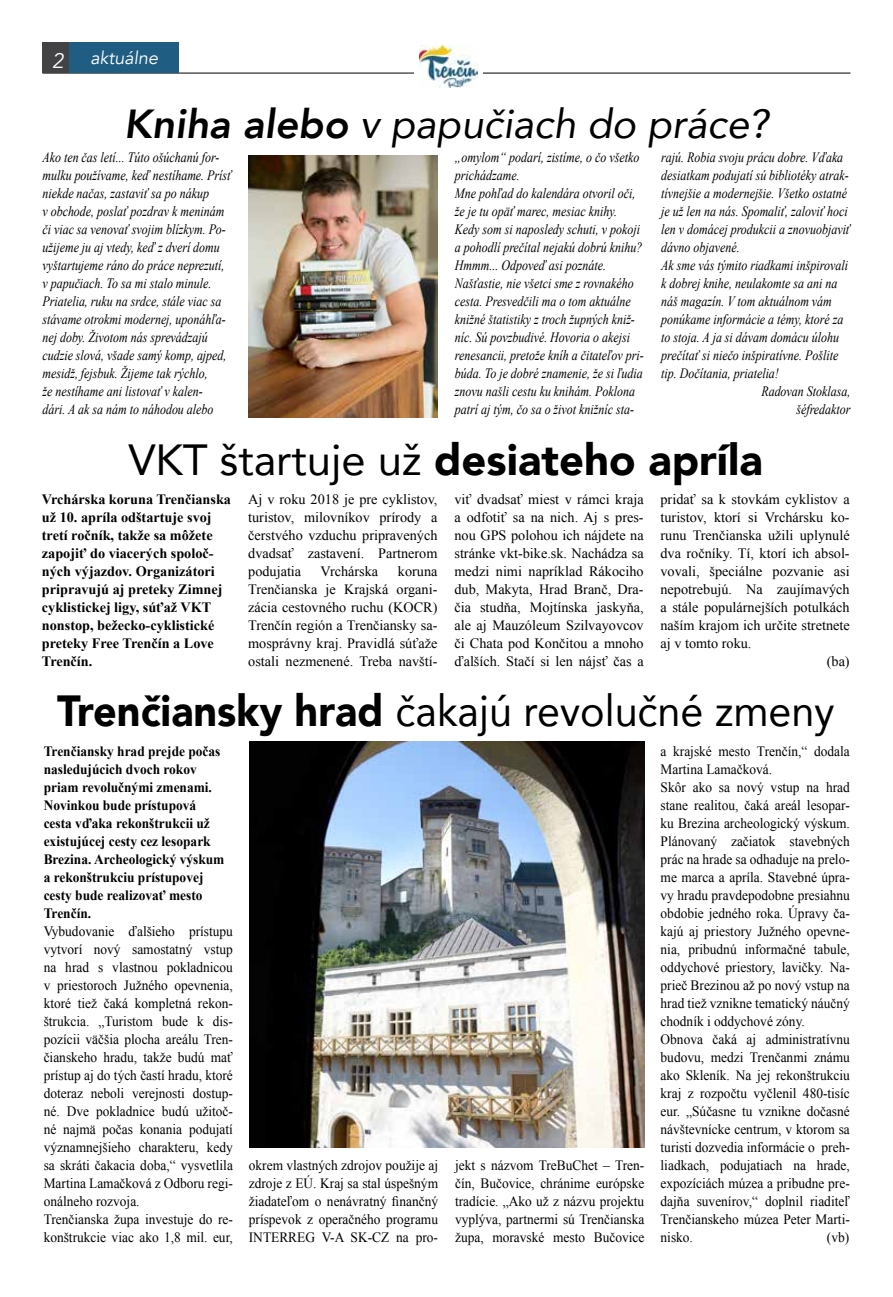
<style>
.page{position:relative;width:893px;height:1297px;background:#fff}
.page>*{position:absolute;margin:0;border:0;box-sizing:border-box;transform-origin:0 0}
.t1{font:43.5px "Avenir";color:#000;scale:.95 1}
.t2{font:900 43.5px "Avenir";color:#000}
.t3{font:italic 40.5px "Avenir";color:#000}
.t4{font:18px "Avenir";color:#fff}
.t5{font:14.25px/18px "Times New Roman";color:#000;text-align:justify;scale:.94 1}
.t6{font:italic 14.25px/18px "Times New Roman";color:#000;scale:.84 1}
.t7{font:14.25px/18px "Times New Roman";color:#000;text-align:justify}
.t8{font:700 14.25px/18px "Times New Roman";color:#000}
.t9{font:700 14.25px/18px "Times New Roman";color:#000;scale:.94 1}
.s1{font-size:21px}
.s2{font-weight:800;font-style:normal}
.s3{font-weight:400}
.s4{font-weight:900}
</style>
<div class="page">
<hr style="left:43px;top:73px;width:807px;height:1px;background:#000">
<div style="left:415px;top:43px;width:68px;height:46px;background:#fff"></div>
<img style="left:419px;top:46px;width:58px;height:41px">
<div style="left:43px;top:43px;width:52px;height:30px;background:#434345"></div>
<div style="left:69px;top:43px;width:110px;height:30px;background:#1f5e82"></div>
<img style="left:249px;top:156px;width:189px;height:261px">
<img style="left:249px;top:741px;width:395px;height:407px">
<p class="t4" style="left:52px;top:47px;width:110px"><span class="s1">2</span> aktuálne</p>
<h2 class="t3" style="left:124px;top:99px;width:646px"><span class="s2">Kniha alebo</span> v papučiach do práce?</h2>
<p class="t6" style="left:42px;top:148px;width:227px">Ako ten čas letí... Túto ošúchanú for&shy;mulku používame, keď nestíhame. Prísť niekde načas, zastaviť sa po nákup<br>v obchode, poslať pozdrav k meninám či viac sa venovať svojim blízkym. Po&shy;užijeme ju aj vtedy, keď z dverí domu vyštartujeme ráno do práce neprezutí, v papučiach. To sa mi stalo minule.<br>Priatelia, ruku na srdce, stále viac sa stávame otrokmi modernej, uponáhľa&shy;nej doby. Životom nás sprevádzajú cudzie slová, všade samý komp, ajped, mesidž, fejsbuk. Žijeme tak rýchlo,<br>že nestíhame ani listovať v kalen-<br>dári. A ak sa nám to náhodou alebo</p>
<p class="t6" style="left:455px;top:148px;width:226px">„omylom“ podarí, zistíme, o čo všetko prichádzame.<br>Mne pohľad do kalendára otvoril oči, že je tu opäť marec, mesiac knihy.<br>Kedy som si naposledy schuti, v pokoji a pohodlí prečítal nejakú dobrú knihu?<br>Hmmm... Odpoveď asi poznáte.<br>Našťastie, nie všetci sme z rovnakého cesta. Presvedčili ma o tom aktuálne knižné štatistiky z troch župných kniž&shy;níc. Sú povzbudivé. Hovoria o akejsi renesancii, pretože kníh a čitateľov pri&shy;búda. To je dobré znamenie, že si ľudia znovu našli cestu ku knihám. Poklona patrí aj tým, čo sa o život knižníc sta-</p>
<p class="t6" style="left:661px;top:148px;width:218px">rajú. Robia svoju prácu dobre. Vďaka</p>
<p class="t6" style="left:661px;top:166px;width:225px">desiatkam podujatí sú bibliotéky atrak-</p>
<p class="t6" style="left:661px;top:184px;width:223px">tívnejšie a modernejšie. Všetko ostatné</p>
<p class="t6" style="left:661px;top:202px;width:224px">je už len na nás. Spomaliť, zaloviť hoci</p>
<p class="t6" style="left:661px;top:220px;width:227px">len v domácej produkcii a znovuobjaviť</p>
<p class="t6" style="left:661px;top:238px;width:95px">dávno objavené.</p>
<p class="t6" style="left:661px;top:256px;width:224px">Ak sme vás týmito riadkami inšpirovali</p>
<p class="t6" style="left:661px;top:274px;width:211px">k dobrej knihe, neulakomte sa ani na</p>
<p class="t6" style="left:661px;top:292px;width:205px">náš magazín. V tom aktuálnom vám</p>
<p class="t6" style="left:661px;top:310px;width:218px">ponúkame informácie a témy, ktoré za</p>
<p class="t6" style="left:661px;top:328px;width:213px">to stoja. A ja si dávam domácu úlohu</p>
<p class="t6" style="left:661px;top:346px;width:212px">prečítať si niečo inšpiratívne. Pošlite</p>
<p class="t6" style="left:661px;top:364px;width:142px">tip. Dočítania, priatelia!</p>
<p class="t6" style="left:761px;top:382px;width:108px">Radovan Stoklasa,</p>
<p class="t6" style="left:796px;top:400px;width:66px">šéfredaktor</p>
<h1 class="t2" style="left:129px;top:423px;width:636px"><span class="s3">VKT štartuje už</span> desiateho apríla</h1>
<p class="t8" style="left:42px;top:490px;width:191px">Vrchárska koruna Trenčianska už 10. apríla odštartuje svoj tretí ročník, takže sa môžete zapojiť do viacerých spoloč&shy;ných výjazdov. Organizátori pripravujú aj preteky Zimnej cyklistickej ligy, súťaž VKT nonstop, bežecko-cyklistické preteky Free Trenčín a Love<br>Trenčín.</p>
<p class="t7" style="left:248px;top:490px;width:191px">Aj v roku 2018 je pre cyklistov, turistov, milovníkov prírody a čerstvého vzduchu pripravených dvadsať zastavení. Partnerom podujatia</p>
<p class="t7" style="left:248px;top:562px;width:191px;text-indent:150px">koruna Trenčianska je Krajská organi&shy;zácia cestovného ruchu (KOCR)<br>Trenčín región a Trenčiansky sa&shy;mosprávny kraj. Pravidlá súťaže ostali nezmenené. Treba navští-</p>
<p class="t7" style="left:321px;top:562px;width:59px">Vrchárska</p>
<p class="t7" style="left:454px;top:490px;width:191px">viť dvadsať miest v rámci kraja a odfotiť sa na nich. Aj s pres&shy;nou GPS polohou ich nájdete na stránke vkt-bike.sk. Nachádza sa medzi nimi napríklad Rákociho dub, Makyta, Hrad Branč, Dra&shy;čia studňa, Mojtínska jaskyňa, ale aj Mauzóleum Szilvayovcov či Chata pod Končitou a mnoho ďalších. Stačí si len nájsť čas a</p>
<p class="t7" style="left:660px;top:490px;width:191px">pridať sa k stovkám cyklistov a</p>
<p class="t7" style="left:660px;top:508px;width:191px">turistov, ktorí si Vrchársku ko-</p>
<p class="t7" style="left:660px;top:526px;width:191px">runu Trenčianska užili uplynulé</p>
<p class="t7" style="left:660px;top:544px;width:191px">dva ročníky. Tí, ktorí ich absol-</p>
<p class="t7" style="left:660px;top:562px;width:191px">vovali, špeciálne pozvanie asi</p>
<p class="t7" style="left:660px;top:580px;width:191px">nepotrebujú. Na zaujímavých</p>
<p class="t7" style="left:660px;top:598px;width:191px">a stále populárnejších potulkách</p>
<p class="t7" style="left:660px;top:616px;width:191px">naším krajom ich určite stretnete</p>
<p class="t7" style="left:660px;top:634px;width:93px">aj v tomto roku.</p>
<p class="t7" style="left:827px;top:652px;width:24px">(ba)</p>
<h1 class="t1" style="left:57px;top:676px;width:820px"><span class="s4">Trenčiansky hrad</span> čakajú revolučné zmeny</h1>
<p class="t5" style="left:661px;top:742px;width:203px;text-align:left">a krajské mesto Trenčín,“ dodala<br>Martina Lamačková.<br>Skôr ako sa nový vstup na hrad stane realitou, čaká areál lesopar&shy;ku Brezina archeologický výskum.<br>Plánovaný začiatok stavebných prác na hrade sa odhaduje na prelo&shy;me marca a apríla. Stavebné úpra&shy;vy hradu pravdepodobne presiahnu obdobie jedného roka. Úpravy ča&shy;kajú aj priestory Južného opevne&shy;nia, pribudnú informačné tabule, oddychové priestory, lavičky. Na&shy;prieč Brezinou až po nový vstup na hrad tiež vznikne tematický náučný chodník i oddychové zóny.<br>Obnova čaká aj administratívnu budovu, medzi Trenčanmi známu ako Skleník. Na jej rekonštrukciu kraj z rozpočtu vyčlenil 480-tisíc eur. „Súčasne tu vznikne dočasné návštevnícke centrum, v ktorom sa turisti dozvedia informácie o preh&shy;liadkach, podujatiach na hrade, expozíciách múzea a pribudne pre&shy;dajňa suvenírov,“ doplnil riaditeľ<br>Trenčianskeho múzea Peter Marti&shy;nisko.</p>
<p class="t9" style="left:44px;top:742px;width:194px">Trenčiansky hrad prejde počas nasledujúcich dvoch rokov priam revolučnými zmenami.<br>Novinkou bude prístupová cesta vďaka rekonštrukcii už existujúcej cesty cez lesopark<br>Brezina. Archeologický výskum a rekonštrukciu prístupovej cesty bude realizovať mesto<br>Trenčín.</p>
<p class="t5" style="left:44px;top:922px;width:203px;text-align:left">Vybudovanie ďalšieho prístupu vytvorí nový samostatný vstup na hrad s vlastnou pokladnicou v priestoroch Južného opevnenia, ktoré tiež čaká kompletná rekon&shy;štrukcia. „Turistom bude k dis&shy;pozícii väčšia plocha areálu Tren&shy;čianskeho hradu, takže budú mať prístup aj do tých častí hradu, ktoré doteraz neboli verejnosti dostup&shy;né. Dve pokladnice budú užitoč&shy;né najmä počas konania podujatí významnejšieho charakteru, kedy sa skráti čakacia doba,“ vysvetlila<br>Martina Lamačková z Odboru regi&shy;onálneho rozvoja.<br>Trenčianska župa investuje do re&shy;konštrukcie viac ako 1,8 mil. eur,</p>
<p class="t5" style="left:455px;top:1156px;width:203px">jekt s názvom TreBuChet – Tren&shy;čín, Bučovice, chránime európske tradície. „Ako už z názvu projektu vyplýva, partnermi sú Trenčianska župa, moravské mesto Bučovice</p>
<p class="t5" style="left:249px;top:1156px;width:203px">okrem vlastných zdrojov použije aj zdroje z EÚ. Kraj sa stal úspešným žiadateľom o nenávratný finančný príspevok z operačného programu INTERREG V-A SK-CZ na pro-</p>
<p class="t5" style="left:827px;top:1228px;width:25px">(vb)</p>
</div>
